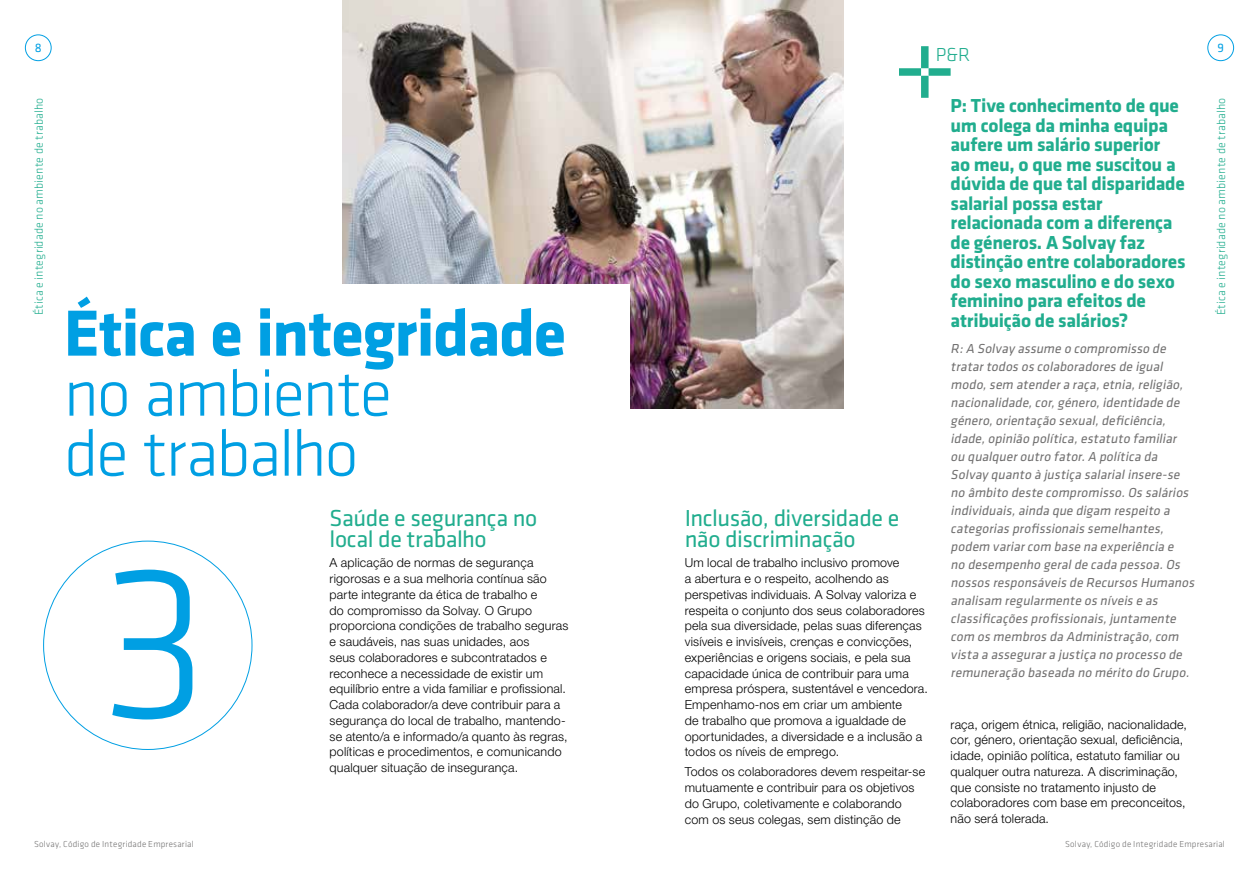
<style>
.page{position:relative;width:1259px;height:893px;background:#fff}
.page>*{position:absolute;margin:0;border:0;box-sizing:border-box;transform-origin:0 0}
.t1{font:300 225px "Klavika";color:#009fe3}
.t2{font:300 67.5px/60px "Klavika";letter-spacing:-.03em;color:#009fe3}
.t3{font:700 67.5px "Klavika";letter-spacing:-.02em;color:#009fe3}
.t4{font:24px/21px "Klavika";letter-spacing:-.02em;color:#21ad8e}
.t5{font:700 19.5px/19.5px "Klavika";letter-spacing:-.015em;color:#21ad8e}
.t6{font:300 19.5px "Klavika";color:#21ad8e}
.t7{font:italic 13.5px/18px "Klavika";color:#706f6f}
.t8{font:12.75px "Klavika";color:#009fe3}
.t9{font:300 12.45px/15.8px "Helvetica Neue LT Std";letter-spacing:.015em;color:#000}
.t10{font:300 12px "Klavika";letter-spacing:.01em;color:#21ad8e}
.t11{font:300 9px "Klavika";letter-spacing:.025em;color:#706f6f}
</style>
<div class="page">
<div style="left:921px;top:76px;width:7px;height:22px;background:#21ad8e"></div>
<div style="left:928px;top:68px;width:22px;height:8px;background:#21ad8e"></div>
<div style="left:899px;top:68px;width:22px;height:8px;background:#21ad8e"></div>
<div style="left:921px;top:46px;width:7px;height:22px;background:#21ad8e"></div>
<div style="left:25px;top:35px;width:26px;height:26px;border:1px solid #009fe3;border-radius:50%"></div>
<div style="left:1207px;top:35px;width:26px;height:26px;border:1px solid #009fe3;border-radius:50%"></div>
<img style="left:342px;top:0;width:501px;height:408px">
<div style="left:64px;top:284px;width:565px;height:198px;background:#fff"></div>
<p class="t8" style="left:35px;top:41px;width:8px">8</p>
<p class="t8" style="left:1217px;top:41px;width:8px">9</p>
<h3 class="t6" style="left:935px;top:44px;width:36px">P&amp;R</h3>
<p class="t10" style="left:32px;top:315px;width:219px;rotate:-90deg">Ética e integridade no ambiente de trabalho</p>
<p class="t10" style="left:1214px;top:315px;width:219px;rotate:-90deg">Ética e integridade no ambiente de trabalho</p>
<p class="t5" style="left:950px;top:97px;width:236px">P: Tive conhecimento de que um colega da minha equipa aufere um salário superior<br>ao meu, o que me suscitou a dúvida de que tal disparidade salarial possa estar relacionada com a diferença de géneros. A Solvay faz distinção entre colaboradores do sexo masculino e do sexo feminino para efeitos de atribuição de salários?</p>
<p class="t7" style="left:950px;top:340px;width:248px">R:A Solvay assume o compromisso de tratartodos os colaboradores de igual modo,sem atendera raça,etnia,religião, nacionalidade,cor,género,identidade de género,orientação sexual,deficiência, idade,opinião política,estatuto familiar ou qualqueroutro fator.A política da Solvay quanto à justiça salarialinsere-se no âmbito deste compromisso.Os salários individuais,ainda que digam respeito a categorias profissionais semelhantes, podem variarcom base na experiência e<br>no desempenho geralde cada pessoa.Os nossos responsáveis de Recursos Humanos analisam regularmente os níveis e as classificações profissionais,juntamente com os membros da Administração,com vista a assegurara justiça no processo de remuneração baseada no mérito do Grupo.</p>
<h2 class="t3" style="left:64px;top:296px;width:504px">Ética e integridade</h2>
<h2 class="t2" style="left:64px;top:364px;width:330px">no ambiente de trabalho</h2>
<h3 class="t4" style="left:330px;top:508px;width:209px">Saúde e segurança no local de trabalho</h3>
<p class="t9" style="left:330px;top:555px;width:240px">A aplicação de normas de segurança rigorosas e a sua melhoria contínua são parte integrante da ética de trabalho e<br>do compromisso da Solvay. O Grupo proporciona condições de trabalho seguras e saudáveis, nas suas unidades, aos<br>seus colaboradores e subcontratados e reconhece a necessidade de existir um equilíbrio entre a vida familiar e profissional.<br>Cada colaborador/a deve contribuir para a segurança do local de trabalho, mantendo&shy;se atento/a e informado/a quanto às regras, políticas e procedimentos, e comunicando</p>
<h3 class="t4" style="left:685px;top:508px;width:216px">Inclusão, diversidade e não discriminação</h3>
<p class="t9" style="left:685px;top:555px;width:244px">Um local de trabalho inclusivo promove<br>a abertura e o respeito, acolhendo as perspetivas individuais. A Solvay valoriza e respeita o conjunto dos seus colaboradores pela sua diversidade, pelas suas diferenças visíveis e invisíveis, crenças e convicções, experiências e origens sociais, e pela sua capacidade única de contribuir para uma empresa próspera, sustentável e vencedora.<br>Empenhamo-nos em criar um ambiente<br>de trabalho que promova a igualdade de oportunidades, a diversidade e a inclusão a todos os níveis de emprego.</p>
<p class="t9" style="left:685px;top:764px;width:242px">Todos os colaboradores devem respeitar-se mutuamente e contribuir para os objetivos do Grupo, coletivamente e colaborando com os seus colegas, sem distinção de</p>
<h1 class="t1" style="left:100px;top:520px;width:112px">3</h1>
<p class="t9" style="left:950px;top:716px;width:238px">raça, origem étnica, religião, nacionalidade, cor, género, orientação sexual, deficiência, idade, opinião política, estatuto familiar ou qualquer outra natureza. A discriminação, que consiste no tratamento injusto de colaboradores com base em preconceitos, não será tolerada.</p>
<p class="t9" style="left:330px;top:759px;width:190px">qualquer situação de insegurança.</p>
<p class="t11" style="left:34px;top:839px;width:161px">Solvay, Código de Integridade Empresarial</p>
<p class="t11" style="left:1065px;top:839px;width:161px">Solvay, Código de Integridade Empresarial</p>
</div>
